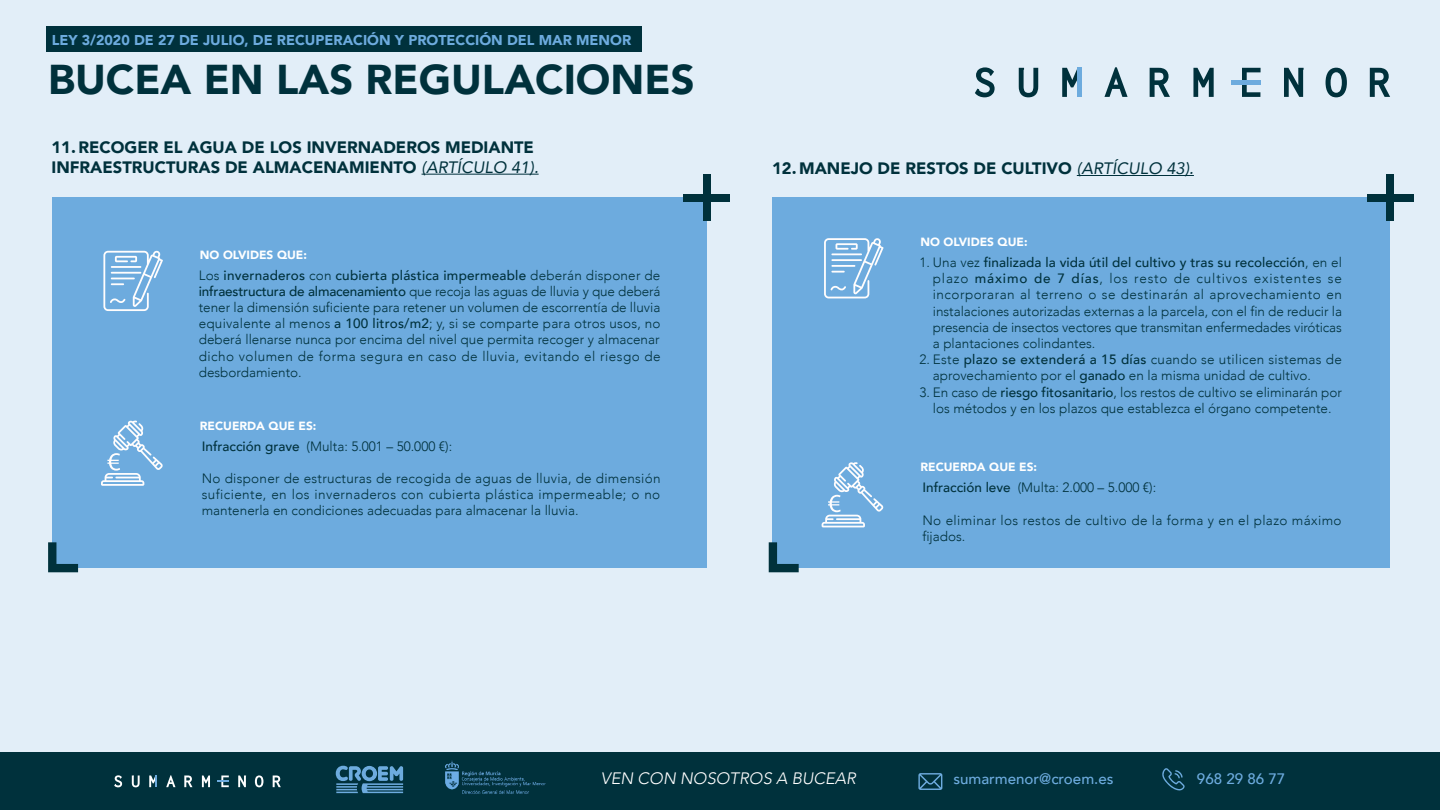
<style>
.page{position:relative;width:1440px;height:810px;background:#e2eef8}
.page>*{position:absolute;margin:0;border:0;box-sizing:border-box;transform-origin:0 0}
.t1{font:900 41.62px "Avenir";color:#00313c}
.t2{font:900 16.5px/19.8px "Avenir";color:#00313c}
.t3{font:italic 300 16.5px "Avenir";color:#fff}
.t4{font:500 15.15px "Avenir";color:#6dabde}
.t5{font:900 14.25px "Avenir";color:#6dabde}
.t6{font:300 13.5px/16.2px "Avenir";color:#00313c;text-align:justify}
.t7{font:300 13.5px/16.2px "Avenir";letter-spacing:.03em;color:#00313c}
.t8{font:900 11.93px "Avenir";color:#fff}
.s1{font-weight:400;font-style:italic}
.s2{font-weight:500}
</style>
<div class="page">
<div style="left:0;top:752px;width:1440px;height:58px;background:#00313c"></div>
<svg style="left:975px;top:67px;width:20px;height:30px"></svg>
<svg style="left:1019px;top:68px;width:19px;height:29px"></svg>
<svg style="left:1104px;top:67px;width:24px;height:30px"></svg>
<svg style="left:1150px;top:68px;width:20px;height:29px"></svg>
<svg style="left:1193px;top:68px;width:21px;height:29px"></svg>
<svg style="left:1284px;top:68px;width:20px;height:29px"></svg>
<svg style="left:1326px;top:68px;width:21px;height:29px"></svg>
<svg style="left:1370px;top:68px;width:20px;height:29px"></svg>
<svg style="left:1062px;top:68px;width:16px;height:29px"></svg>
<hr style="left:1078px;top:68px;width:4px;height:29px;background:#6dabde">
<svg style="left:1242px;top:68px;width:19px;height:29px"></svg>
<div style="left:1231px;top:80px;width:29px;height:5px;background:#6dabde"></div>
<svg style="left:114px;top:775px;width:8px;height:12px"></svg>
<svg style="left:132px;top:776px;width:8px;height:11px"></svg>
<svg style="left:166px;top:775px;width:9px;height:12px"></svg>
<svg style="left:184px;top:776px;width:8px;height:11px"></svg>
<svg style="left:202px;top:776px;width:8px;height:11px"></svg>
<svg style="left:238px;top:776px;width:8px;height:11px"></svg>
<svg style="left:255px;top:775px;width:8px;height:12px"></svg>
<svg style="left:273px;top:776px;width:8px;height:11px"></svg>
<svg style="left:149px;top:776px;width:8px;height:11px"></svg>
<svg style="left:217px;top:776px;width:12px;height:11px"></svg>
<svg style="left:336px;top:766px;width:67px;height:27px"></svg>
<img style="left:445px;top:761px;width:101px;height:33px">
<svg style="left:918px;top:773px;width:24px;height:17px"></svg>
<svg style="left:1162px;top:768px;width:23px;height:23px"></svg>
<div style="left:46px;top:27px;width:596px;height:25px;background:#00313c"></div>
<div style="left:52px;top:198px;width:655px;height:370px;background:#6dabde"></div>
<div style="left:703px;top:174px;width:7px;height:47px;background:#00313c"></div>
<div style="left:683px;top:194px;width:47px;height:7px;background:#00313c"></div>
<svg style="left:48px;top:542px;width:30px;height:30px"></svg>
<hr style="left:422px;top:174px;width:117px;height:1px;background:#00313c">
<svg style="left:103px;top:250px;width:60px;height:61px"></svg>
<svg style="left:101px;top:420px;width:62px;height:66px"></svg>
<div style="left:773px;top:198px;width:617px;height:370px;background:#6dabde"></div>
<div style="left:1386px;top:174px;width:8px;height:47px;background:#00313c"></div>
<div style="left:1367px;top:194px;width:46px;height:7px;background:#00313c"></div>
<svg style="left:769px;top:542px;width:30px;height:30px"></svg>
<hr style="left:1077px;top:175px;width:117px;height:1px;background:#00313c">
<svg style="left:824px;top:238px;width:60px;height:60px"></svg>
<svg style="left:822px;top:462px;width:62px;height:65px"></svg>
<p class="t5" style="left:52px;top:28px;width:581px">LEY 3/2020 DE 27 DE JULIO, DE RECUPERACIÓN Y PROTECCIÓN DEL MAR MENOR</p>
<h1 class="t1" style="left:48px;top:44px;width:648px">BUCEA EN LAS REGULACIONES</h1>
<p class="t2" style="left:52px;top:137px;width:489px">11. RECOGER EL AGUA DE LOS INVERNADEROS MEDIANTE<br>INFRAESTRUCTURAS DE ALMACENAMIENTO <span class="s1">(ARTÍCULO 41).</span></p>
<p class="t8" style="left:200px;top:244px;width:109px">NO OLVIDES QUE:</p>
<p class="t6" style="left:199px;top:267px;width:463px">Los <span class="s2">invernaderos</span> con <span class="s2">cubierta plástica impermeable</span> deberán disponer de <span class="s2">infraestructura de almacenamiento</span> que recoja las aguas de lluvia y que deberá tener la dimensión suficiente para retener un volumen de escorrentía de lluvia equivalente al menos <span class="s2">a 100 litros/m2</span>; y, si se comparte para otros usos, no deberá llenarse nunca por encima del nivel que permita recoger y almacenar dicho volumen de forma segura en caso de lluvia, evitando el riesgo de desbordamiento.</p>
<p class="t8" style="left:200px;top:415px;width:118px">RECUERDA QUE ES:</p>
<p class="t6" style="left:202px;top:438px;width:252px"><span class="s2">Infracción grave</span> (Multa: 5.001 – 50.000 €):</p>
<p class="t6" style="left:202px;top:470px;width:460px">No disponer de estructuras de recogida de aguas de lluvia, de dimensión suficiente, en los invernaderos con cubierta plástica impermeable; o no mantenerla en condiciones adecuadas para almacenar la lluvia.</p>
<p class="t2" style="left:772px;top:158px;width:423px">12. MANEJO DE RESTOS DE CULTIVO <span class="s1">(ARTÍCULO 43).</span></p>
<p class="t8" style="left:921px;top:232px;width:109px">NO OLVIDES QUE:</p>
<p class="t6" style="left:933px;top:254px;width:411px;text-indent:-14px">1. Una vez <span class="s2">finalizada la vida útil del cultivo y tras su recolección</span>, en el plazo <span class="s2">máximo de 7 días</span>, los resto de cultivos existentes se incorporaran al terreno o se destinarán al aprovechamiento en instalaciones autorizadas externas a la parcela, con el fin de reducir la presencia de insectos vectores que transmitan enfermedades viróticas a plantaciones colindantes.</p>
<p class="t6" style="left:933px;top:351px;width:411px;text-indent:-13px">2. Este <span class="s2">plazo se extenderá a 15 días</span> cuando se utilicen sistemas de aprovechamiento por el <span class="s2">ganado</span> en la misma unidad de cultivo.</p>
<p class="t6" style="left:919px;top:384px;width:424px;text-align:center">3. En caso de <span class="s2">riesgo fitosanitario</span>, los restos de cultivo se eliminarán por los métodos y en los plazos que establezca el órgano competente.</p>
<p class="t8" style="left:920px;top:457px;width:118px">RECUERDA QUE ES:</p>
<p class="t6" style="left:922px;top:480px;width:235px"><span class="s2">Infracción leve</span> (Multa: 2.000 – 5.000 €):</p>
<p class="t7" style="left:922px;top:512px;width:421px">No eliminar los restos de cultivo de la forma y en el plazo máximo fijados.</p>
<p class="t3" style="left:601px;top:769px;width:256px">VEN CON NOSOTROS A BUCEAR</p>
<p class="t4" style="left:953px;top:766px;width:162px">sumarmenor@croem.es</p>
<p class="t4" style="left:1197px;top:766px;width:90px">968 29 86 77</p>
</div>
